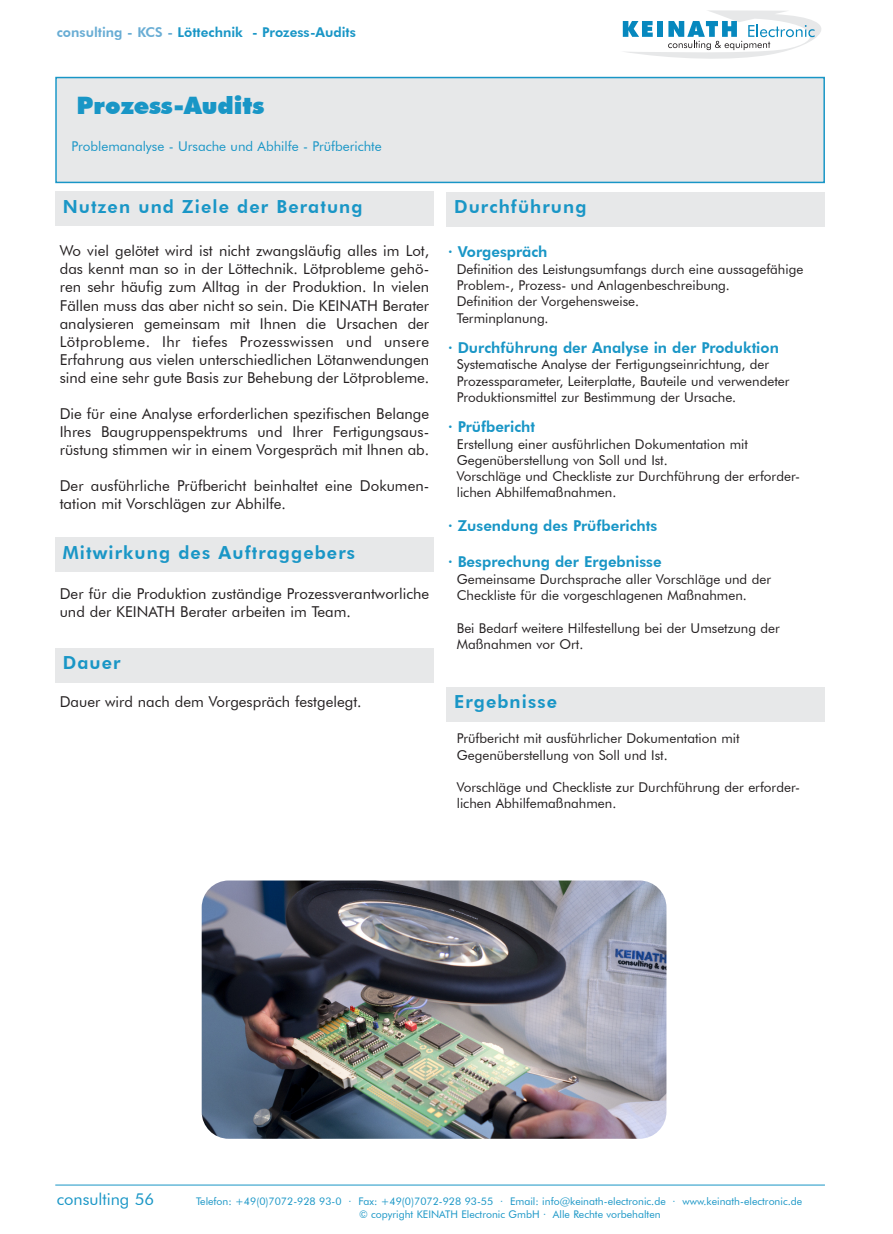
<style>
.page{position:relative;width:893px;height:1234px;background:#fff}
.page>*{position:absolute;margin:0;border:0;box-sizing:border-box;transform-origin:0 0}
.t1{font:900 24px "Futura BT";color:#1996c6}
.t2{font:800 18px "Futura BT";letter-spacing:.06em;color:#1996c6}
.t3{font:16.5px "Futura BT";color:#1996c6}
.t4{font:15px/18px "Futura BT";color:#231f20;text-align:justify}
.t5{font:800 15px "Futura BT";color:#1996c6}
.t6{font:13.5px/16.2px "Futura BT";color:#231f20}
.t7{font:13.5px "Futura BT";color:#1996c6}
.t8{font:800 13.5px "Futura BT";color:#1996c6}
.t9{font:10.5px/12.6px "Futura BT";color:#1996c6}
.s1{color:#69add4}
</style>
<div class="page">
<svg style="left:622px;top:10px;width:199px;height:49px"></svg>
<hr style="left:55px;top:1184px;width:770px;height:1px;background:#1996c6">
<div style="left:57px;top:78px;width:766px;height:104px;background:#e7e8e9"></div>
<div style="left:55px;top:77px;width:770px;height:106px;border:2px solid #1996c6"></div>
<div style="left:55px;top:191px;width:379px;height:34px;background:#e7e8e9"></div>
<div style="left:55px;top:648px;width:379px;height:34px;background:#e7e8e9"></div>
<div style="left:446px;top:192px;width:379px;height:34px;background:#e7e8e9"></div>
<div style="left:446px;top:687px;width:379px;height:34px;background:#e7e8e9"></div>
<div style="left:55px;top:537px;width:379px;height:34px;background:#e7e8e9"></div>
<img style="left:202px;top:880px;width:464px;height:258px;border-radius:27px">
<p class="t8" style="left:57px;top:24px;width:301px"><span class="s1">consulting - KCS -</span> Löttechnik - Prozess-Audits</p>
<h1 class="t1" style="left:76px;top:91px;width:189px">Prozess-Audits</h1>
<p class="t7" style="left:71px;top:138px;width:312px">Problemanalyse - Ursache und Abhilfe - Prüfberichte</p>
<h2 class="t2" style="left:63px;top:195px;width:301px">Nutzen und Ziele der Beratung</h2>
<p class="t4" style="left:60px;top:242px;width:371px">Wo viel gelötet wird ist nicht zwangsläufig alles im Lot, das kennt man so in der Löttechnik. Lötprobleme gehö&shy;ren sehr häufig zum Alltag in der Produktion. In vielen Fällen muss das aber nicht so sein. Die KEINATH Berater analysieren gemeinsam mit Ihnen die Ursachen der Lötprobleme. Ihr tiefes Prozesswissen und unsere Erfahrung aus vielen unterschiedlichen Lötanwendungen sind eine sehr gute Basis zur Behebung der Lötprobleme.</p>
<p class="t4" style="left:60px;top:404px;width:371px">Die für eine Analyse erforderlichen spezifischen Belange Ihres Baugruppenspektrums und Ihrer Fertigungsaus&shy;rüstung stimmen wir in einem Vorgespräch mit Ihnen ab.</p>
<p class="t4" style="left:60px;top:476px;width:371px">Der ausführliche Prüfbericht beinhaltet eine Dokumen&shy;tation mit Vorschlägen zur Abhilfe.</p>
<h2 class="t2" style="left:63px;top:541px;width:294px">Mitwirkung des Auftraggebers</h2>
<p class="t4" style="left:60px;top:584px;width:371px">Der für die Produktion zuständige Prozessverantworliche und der KEINATH Berater arbeiten im Team.</p>
<h2 class="t2" style="left:63px;top:652px;width:59px">Dauer</h2>
<p class="t4" style="left:60px;top:692px;width:303px">Dauer wird nach dem Vorgespräch festgelegt.</p>
<h2 class="t2" style="left:454px;top:196px;width:134px">Durchführung</h2>
<p class="t5" style="left:448px;top:242px;width:101px">· Vorgespräch</p>
<p class="t6" style="left:457px;top:261px;width:348px">Definition des Leistungsumfangs durch eine aussagefähige Problem-, Prozess- und Anlagenbeschreibung.<br>Definition der Vorgehensweise.<br>Terminplanung.</p>
<p class="t5" style="left:448px;top:338px;width:332px">· Durchführung der Analyse in der Produktion</p>
<p class="t6" style="left:457px;top:356px;width:334px">Systematische Analyse der Fertigungseinrichtung, der<br>Prozessparameter, Leiterplatte, Bauteile und verwendeter<br>Produktionsmittel zur Bestimmung der Ursache.</p>
<p class="t5" style="left:448px;top:417px;width:89px">· Prüfbericht</p>
<p class="t6" style="left:457px;top:435px;width:345px">Erstellung einer ausführlichen Dokumentation mit Gegenüberstellung von Soll und Ist.<br>Vorschläge und Checkliste zur Durchführung der erforder&shy;lichen Abhilfemaßnahmen.</p>
<p class="t5" style="left:448px;top:516px;width:211px">· Zusendung des Prüfberichts</p>
<p class="t5" style="left:448px;top:552px;width:215px">· Besprechung der Ergebnisse</p>
<p class="t6" style="left:457px;top:571px;width:316px">Gemeinsame Durchsprache aller Vorschläge und der<br>Checkliste für die vorgeschlagenen Maßnahmen.</p>
<p class="t6" style="left:457px;top:619px;width:325px">Bei Bedarf weitere Hilfestellung bei der Umsetzung der<br>Maßnahmen vor Ort.</p>
<h2 class="t2" style="left:454px;top:691px;width:105px">Ergebnisse</h2>
<p class="t6" style="left:457px;top:730px;width:284px">Prüfbericht mit ausführlicher Dokumentation mit<br>Gegenüberstellung von Soll und Ist.</p>
<p class="t6" style="left:457px;top:779px;width:345px">Vorschläge und Checkliste zur Durchführung der erforder&shy;lichen Abhilfemaßnahmen.</p>
<p class="t3" style="left:57px;top:1189px;width:99px">consulting 56</p>
<p class="t9" style="left:359px;top:1194px;width:445px;text-indent:-163px">Telefon: +49(0)7072-928 93-0 · Fax: +49(0)7072-928 93-55 · Email: info@keinath-electronic.de · www.keinath-electronic.de © copyright KEINATH Electronic GmbH · Alle Rechte vorbehalten</p>
</div>
